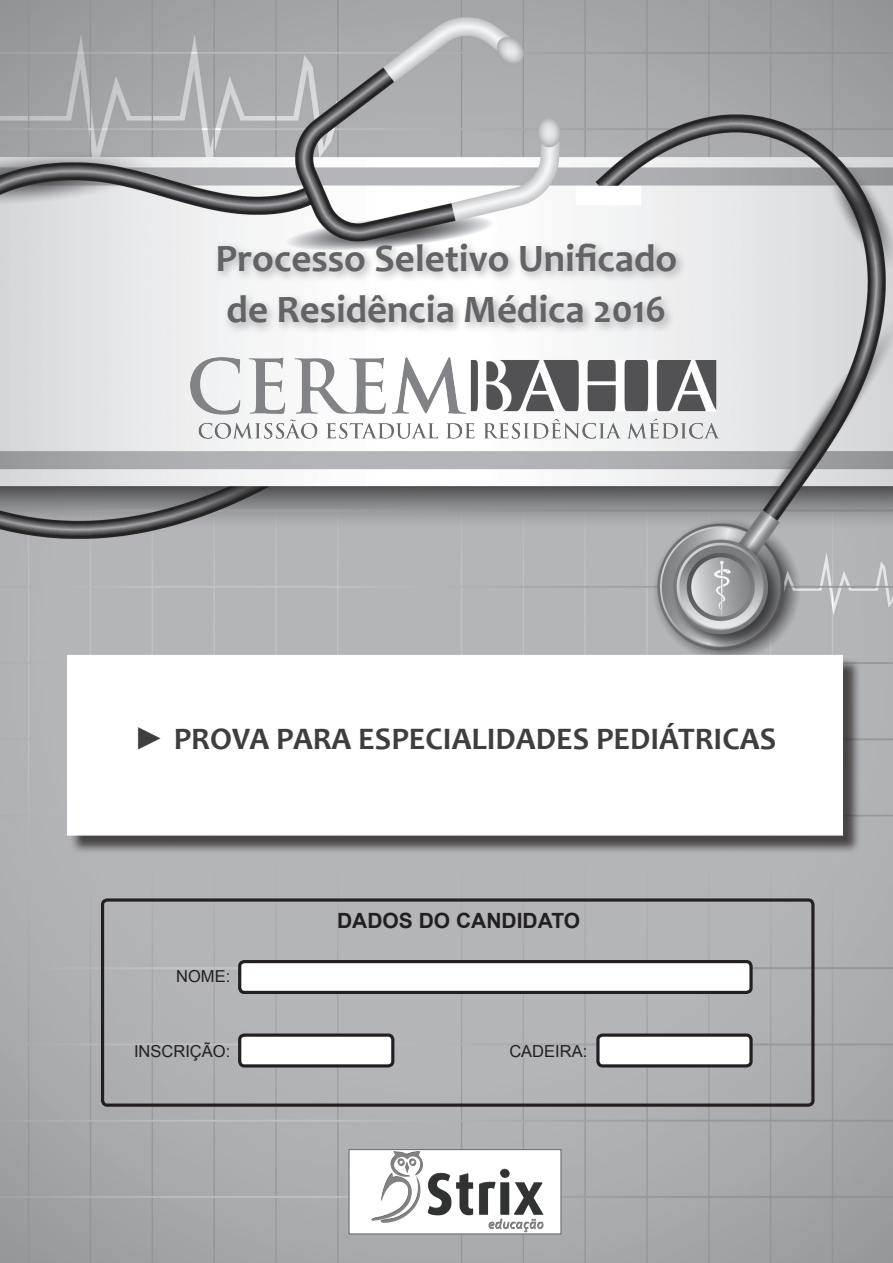
<style>
.page{position:relative;width:893px;height:1263px;background:#fff}
.page>*{position:absolute;margin:0;border:0;box-sizing:border-box;transform-origin:0 0}
.Resposta{font:700 39px "Candara";color:#636366}
.Resposta-2{font:700 31.5px "Candara";color:#3e3e3f}
.TituloProva{font:700 21px "Arial";color:#231f20}
.TituloProva-2{font:16.5px "Arial";color:#231f20}
.s1{font-family:"Arial";font-weight:900}
</style>
<div class="page">
<img style="left:0;top:0;width:893px;height:1263px">
<div style="left:240px;top:961px;width:511px;height:31px;background:#fff;border-radius:5px"></div>
<div style="left:238px;top:960px;width:515px;height:34px;border:3px solid #231f20;border-radius:5px"></div>
<div style="left:240px;top:1035px;width:153px;height:31px;background:#fff;border-radius:5px"></div>
<div style="left:238px;top:1033px;width:156px;height:34px;border:3px solid #231f20;border-radius:5px"></div>
<div style="left:598px;top:1035px;width:153px;height:31px;background:#fff;border-radius:5px"></div>
<div style="left:596px;top:1033px;width:157px;height:34px;border:3px solid #231f20;border-radius:5px"></div>
<div style="left:101px;top:898px;width:713px;height:209px;border:3px solid #231f20;border-radius:5px"></div>
<div style="left:349px;top:1149px;width:212px;height:85px;background:#fff"></div>
<img style="left:371px;top:1152px;width:172px;height:80px">
<div style="left:349px;top:1149px;width:212px;height:85px;border:1px solid #636366"></div>
<div style="left:213px;top:239px;width:473px;height:95px;background:#939598;opacity:.75"></div>
<div style="left:69px;top:657px;width:792px;height:197px;background:#231f20;opacity:.75"></div>
<div style="left:67px;top:655px;width:776px;height:181px;background:#fff;border:2px solid #fff"></div>
<img style="left:191px;top:358px;width:528px;height:81px">
<p class="Resposta" style="left:216px;top:234px;width:463px">Processo Seletivo Unificado</p>
<p class="Resposta" style="left:227px;top:285px;width:441px">de Residência Médica 2016</p>
<p class="Resposta-2" style="left:134px;top:719px;width:644px"><span class="s1">►</span> PROVA PARA ESPECIALIDADES PEDIÁTRICAS</p>
<p class="TituloProva-2" style="left:176px;top:965px;width:56px">NOME:</p>
<p class="TituloProva" style="left:337px;top:907px;width:245px">DADOS DO CANDIDATO</p>
<p class="TituloProva-2" style="left:134px;top:1040px;width:98px">INSCRIÇÃO:</p>
<p class="TituloProva-2" style="left:509px;top:1040px;width:79px">CADEIRA:</p>
</div>
